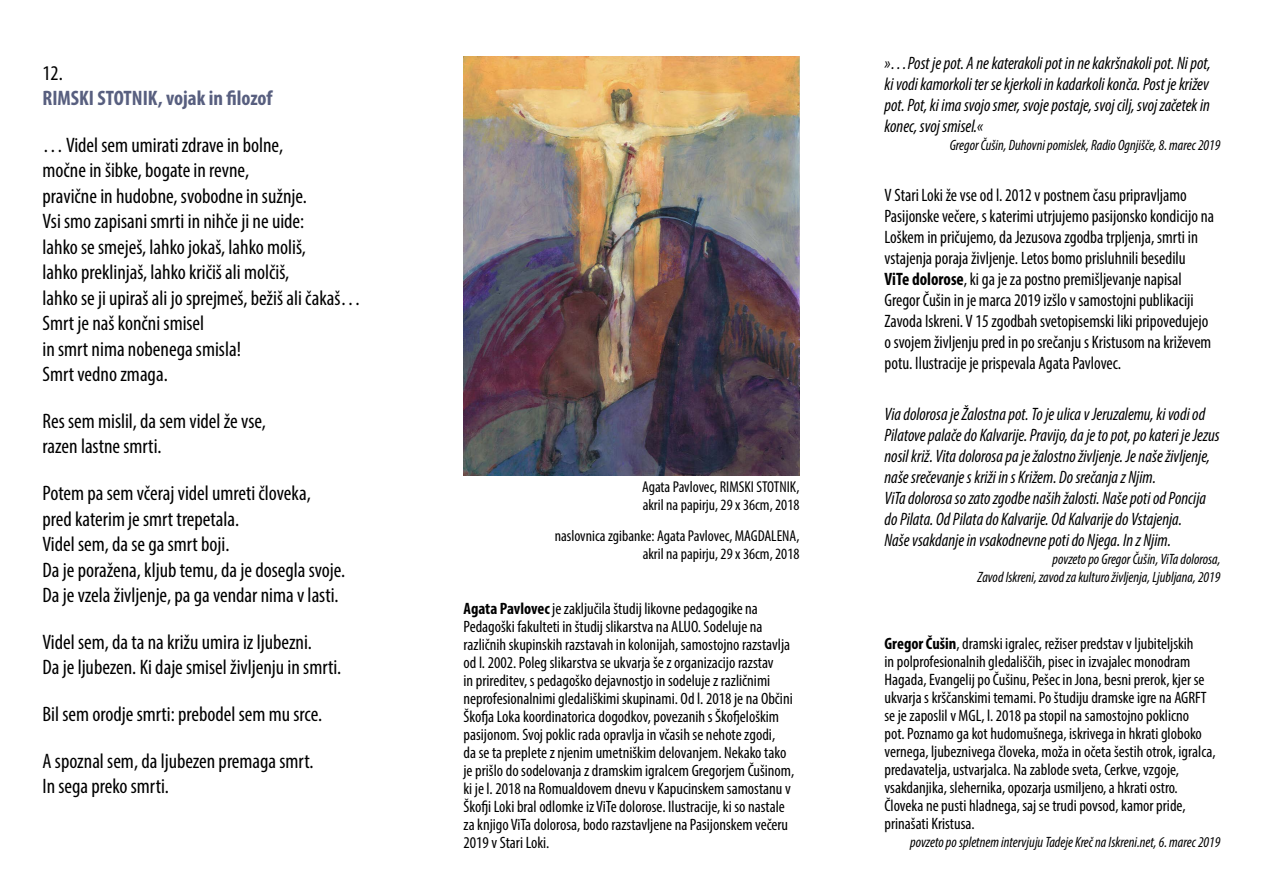
<style>
.page{position:relative;width:1263px;height:893px;background:#fff}
.page>*{position:absolute;margin:0;border:0;box-sizing:border-box;transform-origin:0 0}
.Navaden{font:condensed 21px/25.5px "Myriad Pro";color:#000}
.Navaden-2{font:700 condensed 21px "Myriad Pro";color:#585f7f}
.Navaden-3{font:italic condensed 18px/21px "Myriad Pro";color:#000;text-align:justify;scale:.96 1}
.Navaden-4{font:condensed 18px/21px "Myriad Pro";color:#000;scale:.96 1}
.POD_SLIKO{font:condensed 16.5px/18px "Myriad Pro";color:#000}
.POD_SLIKO-2{font:condensed 15.75px/18px "Myriad Pro";color:#000}
.Navaden-5{font:italic condensed 15px/18px "Myriad Pro";color:#000;text-align:right}
.s1{font-weight:700}
</style>
<div class="page">
<img style="left:463px;top:57px;width:336px;height:418px">
<p class="Navaden" style="left:43px;top:60px;width:22px">12.</p>
<p class="Navaden-2" style="left:43px;top:85px;width:232px">RIMSKI STOTNIK, vojak in filozof</p>
<p class="Navaden" style="left:43px;top:132px;width:320px">… Videl sem umirati zdrave in bolne,<br>močne in šibke, bogate in revne,<br>pravične in hudobne, svobodne in sužnje.<br>Vsi smo zapisani smrti in nihče ji ne uide:<br>lahko se smeješ, lahko jokaš, lahko moliš,<br>lahko preklinjaš, lahko kričiš ali molčiš,<br>lahko se ji upiraš ali jo sprejmeš, bežiš ali čakaš… Smrt je naš končni smisel<br>in smrt nima nobenega smisla!<br>Smrt vedno zmaga.</p>
<p class="Navaden" style="left:43px;top:408px;width:225px">Res sem mislil, da sem videl že vse, razen lastne smrti.</p>
<p class="Navaden" style="left:43px;top:480px;width:304px">Potem pa sem včeraj videl umreti človeka,<br>pred katerim je smrt trepetala.<br>Videl sem, da se ga smrt boji.<br>Da je poražena, kljub temu, da je dosegla svoje.<br>Da je vzela življenje, pa ga vendar nima v lasti.</p>
<p class="Navaden" style="left:43px;top:629px;width:300px">Videl sem, da ta na križu umira iz ljubezni.<br>Da je ljubezen. Ki daje smisel življenju in smrti.</p>
<p class="Navaden" style="left:43px;top:701px;width:281px">Bil sem orodje smrti: prebodel sem mu srce.</p>
<p class="Navaden" style="left:43px;top:748px;width:272px">A spoznal sem, da ljubezen premaga smrt.<br>In sega preko smrti.</p>
<p class="POD_SLIKO-2" style="left:642px;top:478px;width:159px">Agata Pavlovec, RIMSKI STOTNIK, akril na papirju, 29 x 36cm, 2018</p>
<p class="POD_SLIKO-2" style="left:555px;top:527px;width:246px;text-align:right">naslovnica zgibanke: Agata Pavlovec, MAGDALENA, akril na papirju, 29 x 36cm, 2018</p>
<p class="POD_SLIKO" style="left:463px;top:599px;width:332px"><span class="s1">Agata Pavlovec</span> je zaključila študij likovne pedagogike na Pedagoški fakulteti in študij slikarstva na ALUO. Sodeluje na različnih skupinskih razstavah in kolonijah, samostojno razstavlja od l. 2002. Poleg slikarstva se ukvarja še z organizacijo razstav<br>in prireditev, s pedagoško dejavnostjo in sodeluje z različnimi neprofesionalnimi gledališkimi skupinami. Od l. 2018 je na Občini Škofja Loka koordinatorica dogodkov, povezanih s Škofjeloškim pasijonom. Svoj poklic rada opravlja in včasih se nehote zgodi,<br>da se ta preplete z njenim umetniškim delovanjem. Nekako tako je prišlo do sodelovanja z dramskim igralcem Gregorjem Čušinom, ki je l. 2018 na Romualdovem dnevu v Kapucinskem samostanu v Škofji Loki bral odlomke iz ViTe dolorose. Ilustracije, ki so nastale za knjigo ViTa dolorosa, bodo razstavljene na Pasijonskem večeru 2019 v Stari Loki.</p>
<p class="Navaden-3" style="left:884px;top:52px;width:341px">»…Post je pot. A ne katerakoli pot in ne kakršnakoli pot. Ni pot, ki vodi kamorkoli ter se kjerkoli in kadarkoli konča. Post je križev pot. Pot, ki ima svojo smer, svoje postaje, svoj cilj, svoj začetek in konec, svoj smisel.«</p>
<p class="Navaden-5" style="left:950px;top:136px;width:272px">Gregor Čušin, Duhovni pomislek, Radio Ognjišče, 8. marec 2019</p>
<p class="Navaden-4" style="left:884px;top:184px;width:345px">V Stari Loki že vse od l. 2012 v postnem času pripravljamo Pasijonske večere, s katerimi utrjujemo pasijonsko kondicijo na Loškem in pričujemo, da Jezusova zgodba trpljenja, smrti in vstajenja poraja življenje. Letos bomo prisluhnili besedilu <span class="s1">ViTe dolorose</span>, ki ga je za postno premišljevanje napisal Gregor Čušin in je marca 2019 izšlo v samostojni publikaciji Zavoda Iskreni. V 15 zgodbah svetopisemski liki pripovedujejo o svojem življenju pred in po srečanju s Kristusom na križevem potu. Ilustracije je prispevala Agata Pavlovec.</p>
<p class="Navaden-3" style="left:884px;top:403px;width:351px;text-align:left">Via dolorosa je Žalostna pot. To je ulica v Jeruzalemu, ki vodi od Pilatove palače do Kalvarije. Pravijo, da je to pot, po kateri je Jezus nosil križ. Vita dolorosa pa je žalostno življenje. Je naše življenje, naše srečevanje s križi in s Križem. Do srečanja z Njim.<br>ViTa dolorosa so zato zgodbe naših žalosti. Naše poti od Poncija do Pilata. Od Pilata do Kalvarije. Od Kalvarije do Vstajenja.<br>Naše vsakdanje in vsakodnevne poti do Njega. In z Njim.</p>
<p class="Navaden-5" style="left:977px;top:550px;width:244px">povzeto po Gregor Čušin, ViTa dolorosa,<br>Zavod Iskreni, zavod za kulturo življenja, Ljubljana, 2019</p>
<p class="POD_SLIKO" style="left:884px;top:634px;width:333px"><span class="s1">Gregor Čušin</span>, dramski igralec, režiser predstav v ljubiteljskih<br>in polprofesionalnih gledališčih, pisec in izvajalec monodram Hagada, Evangelij po Čušinu, Pešec in Jona, besni prerok, kjer se ukvarja s krščanskimi temami. Po študiju dramske igre na AGRFT se je zaposlil v MGL, l. 2018 pa stopil na samostojno poklicno<br>pot. Poznamo ga kot hudomušnega, iskrivega in hkrati globoko vernega, ljubeznivega človeka, moža in očeta šestih otrok, igralca, predavatelja, ustvarjalca. Na zablode sveta, Cerkve, vzgoje, vsakdanjika, slehernika, opozarja usmiljeno, a hkrati ostro.<br>Človeka ne pusti hladnega, saj se trudi povsod, kamor pride, prinašati Kristusa.</p>
<p class="Navaden-5" style="left:910px;top:833px;width:312px">povzeto po spletnem intervjuju Tadeje Kreč na Iskreni.net, 6. marec 2019</p>
</div>
